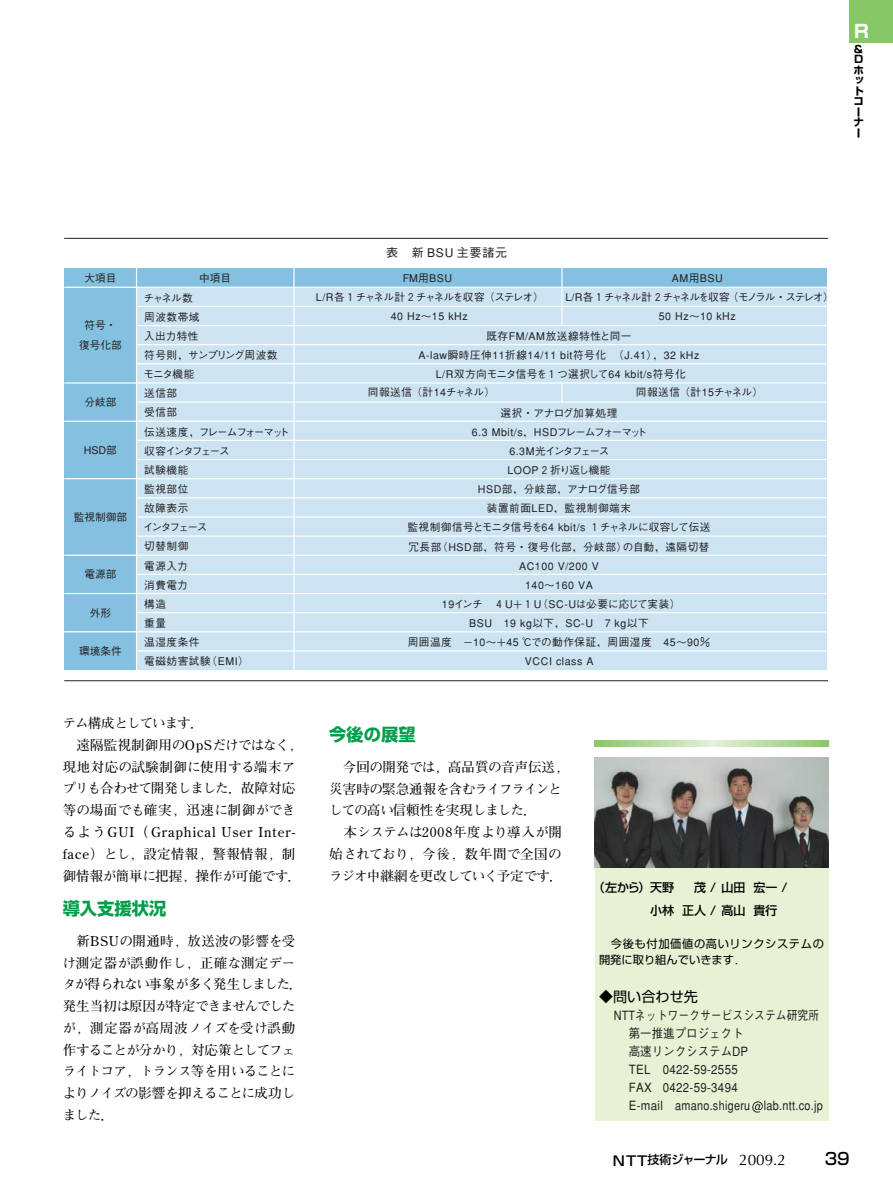
<style>
.page{position:relative;width:893px;height:1190px;background:#fff}
.page>*{position:absolute;margin:0;border:0;box-sizing:border-box;transform-origin:0 0}
.t1{font:700 18px "Shin Go";color:#fff}
.t2{font:700 17.25px "Shin Go";color:#009e4b}
.t3{font:500 16.5px "Shin Go";color:#000}
.t4{font:14.1px "Shin Go";color:#000}
.t5{font:700 13.5px/21.8px "Futo Min A101";letter-spacing:-.05em;color:#000}
.t6{font:700 13.5px/21.8px "Futo Min A101";color:#000}
.t7{font:700 13.5px "Futo Min A101";letter-spacing:.075em;color:#000}
.t8{font:700 13.5px "Futo Min A101";letter-spacing:.025em;color:#000}
.t9{font:700 13.5px "Futo Min A101";letter-spacing:-.08em;color:#000}
.t10{font:700 13.5px "Futo Min A101";letter-spacing:.035em;color:#000}
.t11{font:700 13.5px "Futo Min A101";letter-spacing:.045em;color:#000}
.t12{font:700 13.5px "Futo Min A101";letter-spacing:-.075em;color:#000}
.t13{font:500 12.75px/18px "Gothic BBB";color:#231f20;scale:.85 1}
.t14{font:500 12px/22.5px "Shin Go";color:#000}
.t15{font:500 12px "Shin Go";letter-spacing:-.075em;color:#000}
.t16{font:500 12px "Gothic BBB";letter-spacing:.07em;color:#231f20}
.t17{font:11.25px/16.5px "Shin Go";letter-spacing:.055em;color:#000}
.t18{font:500 10.65px/19.2px "Gothic BBB";letter-spacing:.05em;color:#231f20;text-align:center}
.t19{font:500 10.65px/19.2px "Gothic BBB";letter-spacing:-.05em;color:#231f20;text-align:center}
.t20{font:500 10.65px/19.2px "Gothic BBB";color:#231f20;text-align:center}
.t21{font:700 10.5px/10.5px "Shin Go";color:#000;text-align:justify}
.s1{font-size:9.15px}
.s2{font-size:13.5px}
.s3{font-family:"Optima";font-weight:400;font-size:15.3px}
</style>
<div class="page">
<div style="left:849px;top:0;width:43px;height:43px;background:#87c765"></div>
<div style="left:594px;top:855px;width:234px;height:265px;background:#e7f1d4"></div>
<svg style="left:752px;top:1101px;width:10px;height:11px"></svg>
<img style="left:594px;top:757px;width:234px;height:111px">
<svg style="left:594px;top:740px;width:234px;height:6px"></svg>
<div style="left:64px;top:268px;width:763px;height:402px;background:#cce3f2"></div>
<hr style="left:64px;top:680px;width:763px;height:1px;background:#231f20">
<hr style="left:64px;top:238px;width:763px;height:1px;background:#231f20">
<div style="left:64px;top:268px;width:763px;height:19px;background:#84c1e0"></div>
<hr style="left:293px;top:268px;width:1px;height:402px;background:#fff">
<hr style="left:561px;top:268px;width:1px;height:57px;background:#fff">
<svg style="left:561px;top:383px;width:1px;height:18px"></svg>
<div style="left:64px;top:287px;width:72px;height:383px;background:#84c1e0"></div>
<hr style="left:64px;top:287px;width:763px;height:1px;background:#fff">
<hr style="left:136px;top:306px;width:691px;height:1px;background:#fff">
<hr style="left:136px;top:325px;width:691px;height:1px;background:#fff">
<hr style="left:136px;top:344px;width:691px;height:1px;background:#fff">
<hr style="left:136px;top:363px;width:691px;height:1px;background:#fff">
<hr style="left:64px;top:382px;width:763px;height:1px;background:#fff">
<hr style="left:136px;top:401px;width:691px;height:2px;background:#fff">
<hr style="left:64px;top:420px;width:763px;height:2px;background:#fff">
<hr style="left:136px;top:440px;width:691px;height:1px;background:#fff">
<hr style="left:136px;top:459px;width:691px;height:1px;background:#fff">
<hr style="left:64px;top:478px;width:763px;height:1px;background:#fff">
<hr style="left:136px;top:497px;width:691px;height:1px;background:#fff">
<hr style="left:136px;top:516px;width:691px;height:1px;background:#fff">
<hr style="left:136px;top:535px;width:691px;height:1px;background:#fff">
<hr style="left:64px;top:554px;width:763px;height:2px;background:#fff">
<hr style="left:136px;top:574px;width:691px;height:1px;background:#fff">
<hr style="left:64px;top:593px;width:763px;height:1px;background:#fff">
<hr style="left:136px;top:612px;width:691px;height:1px;background:#fff">
<hr style="left:64px;top:631px;width:763px;height:1px;background:#fff">
<hr style="left:136px;top:650px;width:691px;height:1px;background:#fff">
<hr style="left:136px;top:268px;width:1px;height:402px;background:#fff">
<h1 class="t1" style="left:852px;top:25px;width:19px">Ｒ</h1>
<p class="t21" style="left:853px;top:45px;width:12px">＆Ｄホットコーナー</p>
<p class="t18" style="left:84px;top:269px;width:33px">大項目</p>
<p class="t18" style="left:79px;top:317px;width:44px">符号・復号化部</p>
<p class="t18" style="left:84px;top:394px;width:33px">分岐部</p>
<p class="t18" style="left:84px;top:442px;width:35px">HSD部</p>
<p class="t18" style="left:74px;top:508px;width:55px">監視制御部</p>
<p class="t18" style="left:84px;top:566px;width:33px">電源部</p>
<p class="t18" style="left:90px;top:604px;width:23px">外形</p>
<p class="t18" style="left:79px;top:642px;width:44px">環境条件</p>
<p class="t18" style="left:199px;top:269px;width:33px">中項目</p>
<p class="t18" style="left:143px;top:289px;width:148px;text-align:left">チャネル数<br>周波数帯域<br>入出力特性<br>符号則，サンプリング周波数モニタ機能<br>送信部<br>受信部<br>伝送速度，フレームフォーマット収容インタフェース<br>試験機能<br>監視部位<br>故障表示<br>インタフェース<br>切替制御<br>電源入力<br>消費電力<br>構造<br>重量<br>温湿度条件<br>電磁妨害試験（EMI）</p>
<p class="t12" style="left:63px;top:718px;width:142px">テム構成としています．</p>
<p class="t6" style="left:76px;top:736px;width:227px">遠隔監視制御用のOpSだけではなく，</p>
<p class="t10" style="left:63px;top:762px;width:234px">現地対応の試験制御に使用する端末ア</p>
<p class="t9" style="left:63px;top:783px;width:234px">プリも合わせて開発しました．故障対応</p>
<p class="t11" style="left:63px;top:805px;width:234px">等の場面でも確実，迅速に制御ができ</p>
<p class="t7" style="left:63px;top:827px;width:234px">るようGUI（Graphical User Inter-</p>
<p class="t8" style="left:63px;top:849px;width:234px">face）とし，設定情報，警報情報，制</p>
<p class="t6" style="left:63px;top:866px;width:239px">御情報が簡単に把握，操作が可能です．</p>
<h2 class="t2" style="left:63px;top:902px;width:105px">導入支援状況</h2>
<p class="t5" style="left:63px;top:931px;width:241px;text-indent:14px">新BSUの開通時，放送波の影響を受け測定器が誤動作し，正確な測定データが得られない事象が多く発生しました．発生当初は原因が特定できませんでしたが，測定器が高周波ノイズを受け誤動作することが分かり，対応策としてフェライトコア，トランス等を用いることによりノイズの影響を抑えることに成功しました．</p>
<p class="t16" style="left:386px;top:248px;width:123px">表　新 BSU 主要諸元</p>
<p class="t20" style="left:316px;top:269px;width:229px">FM用BSU<br>L/R各１チャネル計２チャネルを収容 （ステレオ）<br>40 Hz～15 kHz</p>
<p class="t19" style="left:565px;top:269px;width:270px">AM用BSU<br>L/R各１チャネル計２チャネルを収容（モノラル・ステレオ）<br>50 Hz～10 kHz</p>
<p class="t18" style="left:418px;top:328px;width:282px">既存FM/AM放送線特性と同一<br>A-law瞬時圧伸11折線14/11 bit符号化　（J.41），32 kHz<br>L/R双方向モニタ信号を１つ選択して64 kbit/s符号化</p>
<p class="t18" style="left:407px;top:404px;width:305px">選択・アナログ加算処理<br>6.3 Mbit/s，HSDフレームフォーマット<br>6.3M光インタフェース<br>LOOP２折り返し機能<br>HSD部，分岐部，アナログ信号部<br>装置前面LED，監視制御端末<br>監視制御信号とモニタ信号を64 kbit/s １チャネルに収容して伝送冗長部（HSD部，符号・復号化部，分岐部）の自動，遠隔切替<br>AC100 V/200 V<br>140～160 VA<br>19インチ　４U<span class="s1">＋</span>１U（SC-Uは必要に応じて実装）<br>BSU　19 kg以下，SC-U　7 kg以下<br>周囲温度　<span class="s1">－</span>10～<span class="s1">＋</span>45 ℃での動作保証，周囲湿度　45～90％<br>VCCI class A</p>
<p class="t18" style="left:368px;top:384px;width:129px">同報送信 （計14チャネル）</p>
<p class="t18" style="left:636px;top:384px;width:129px">同報送信 （計15チャネル）</p>
<h2 class="t2" style="left:329px;top:728px;width:88px">今後の展望</h2>
<p class="t6" style="left:329px;top:757px;width:241px;text-indent:14px">今回の開発では，高品質の音声伝送，災害時の緊急通報を含むライフラインとしての高い信頼性を実現しました．</p>
<p class="t6" style="left:329px;top:823px;width:234px;text-align:justify;text-indent:14px">本システムは2008年度より導入が開始されており，今後，数年間で全国のラジオ中継網を更改していく予定です．</p>
<p class="t14" style="left:593px;top:877px;width:83px">（左から）天野</p>
<p class="t14" style="left:650px;top:877px;width:139px;text-indent:44px">茂/ 山田 宏一/小林 正人 / 高山 貴行</p>
<p class="t17" style="left:599px;top:936px;width:226px;text-indent:12px">今後も付加価値の高いリンクシステムの開発に取り組んでいきます．</p>
<h3 class="t4" style="left:599px;top:991px;width:100px">◆問い合わせ先</h3>
<p class="t13" style="left:628px;top:1008px;width:230px;text-indent:-15px">NTTネットワークサービスシステム研究所第一推進プロジェクト<br>高速リンクシステムDP<br>TEL 0422-59-2555<br>FAX 0422-59-3494<br>E-mail amano.shigeru lab.ntt.co.jp</p>
<p class="t15" style="left:612px;top:1155px;width:175px"><span class="s2">NTT</span>技術ジャーナル <span class="s3">2009.2</span></p>
<h3 class="t3" style="left:824px;top:1153px;width:27px">39</h3>
</div>
